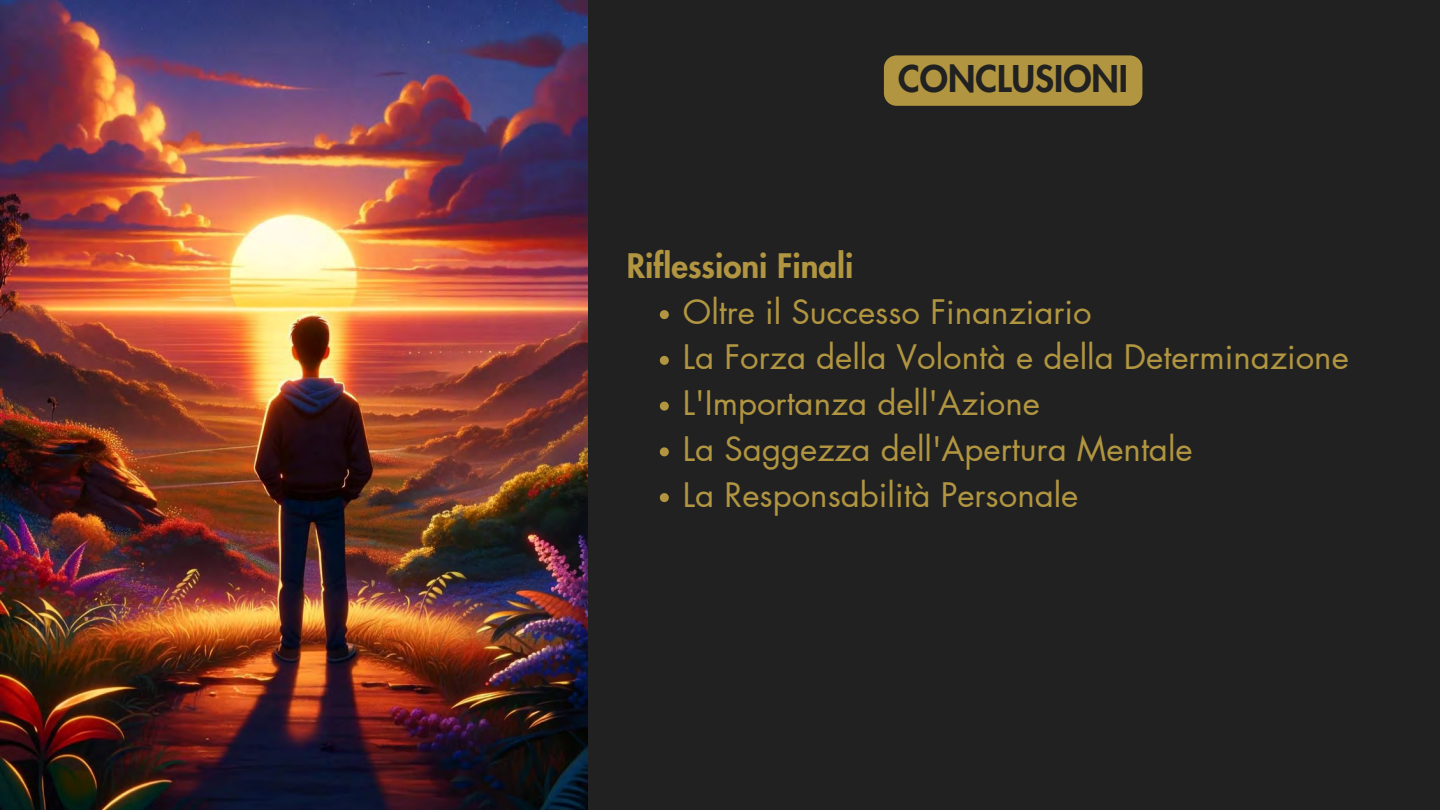
<style>
.page{position:relative;width:1440px;height:810px;background:#212121}
.page>*{position:absolute;margin:0;border:0;box-sizing:border-box;transform-origin:0 0}
.t1{font:800 36px "Futura LT Pro";color:#212121}
.t2{font:33px "Futura LT Pro";color:#b19540}
.t3{font:800 33px "Futura LT Pro";color:#b19540}
</style>
<div class="page">
<img style="left:0;top:0;width:588px;height:810px">
<div style="left:884px;top:55px;width:258px;height:51px;background:#b19540"></div>
<svg style="left:660px;top:310px;width:9px;height:9px"></svg>
<svg style="left:660px;top:356px;width:9px;height:9px"></svg>
<svg style="left:660px;top:402px;width:9px;height:9px"></svg>
<svg style="left:660px;top:447px;width:9px;height:9px"></svg>
<svg style="left:660px;top:493px;width:9px;height:9px"></svg>
<h1 class="t1" style="left:898px;top:62px;width:231px">CONCLUSIONI</h1>
<h2 class="t3" style="left:627px;top:251px;width:228px">Riflessioni Finali</h2>
<p class="t2" style="left:683px;top:296px;width:410px">Oltre il Successo Finanziario</p>
<p class="t2" style="left:683px;top:342px;width:667px">La Forza della Volontà e della Determinazione</p>
<p class="t2" style="left:683px;top:388px;width:359px">L'Importanza dell'Azione</p>
<p class="t2" style="left:683px;top:434px;width:511px">La Saggezza dell'Apertura Mentale</p>
<p class="t2" style="left:683px;top:479px;width:397px">La Responsabilità Personale</p>
</div>
